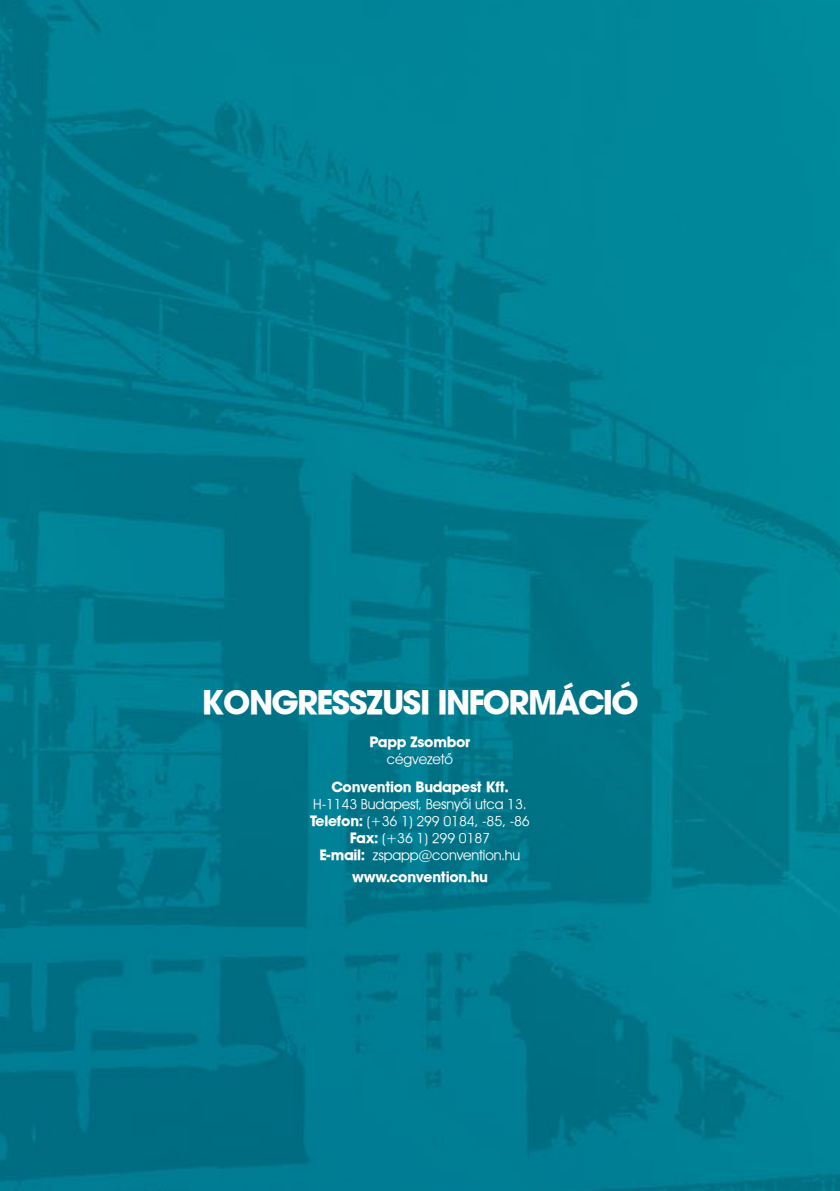
<style>
.page{position:relative;width:840px;height:1191px;background:#fff}
.page>*{position:absolute;margin:0;border:0;box-sizing:border-box;transform-origin:0 0}
.t1{font:700 32px "Avant Garde PFL";letter-spacing:-.035em;color:#fff}
.t2{font:14px/16.8px "Avant Garde Bk PFL";letter-spacing:-.01em;color:#fff;text-align:center}
.t3{font:700 14px "Avant Garde PFL";letter-spacing:-.015em;color:#fff}
.s1{font-family:"Avant Garde PFL";font-weight:700}
</style>
<div class="page">
<img style="left:0;top:0;width:839px;height:1191px">
<h1 class="t1" style="left:201px;top:678px;width:438px">KONGRESSZUSI INFORMÁCIÓ</h1>
<p class="t3" style="left:369px;top:732px;width:103px">Papp Zsombor</p>
<p class="t2" style="left:386px;top:750px;width:68px">cégvezetõ</p>
<p class="t3" style="left:331px;top:777px;width:178px">Convention Budapest Kft.</p>
<p class="t2" style="left:310px;top:795px;width:221px">H-1143 Budapest, Besnyői utca 13.<br><span class="s1">Telefon:</span> (+36 1) 299 0184, -85, -86<br><span class="s1">Fax:</span> (+36 1) 299 0187<br><span class="s1">E-mail:</span> zspapp@convention.hu</p>
<p class="t3" style="left:352px;top:866px;width:137px">www.convention.hu</p>
</div>
